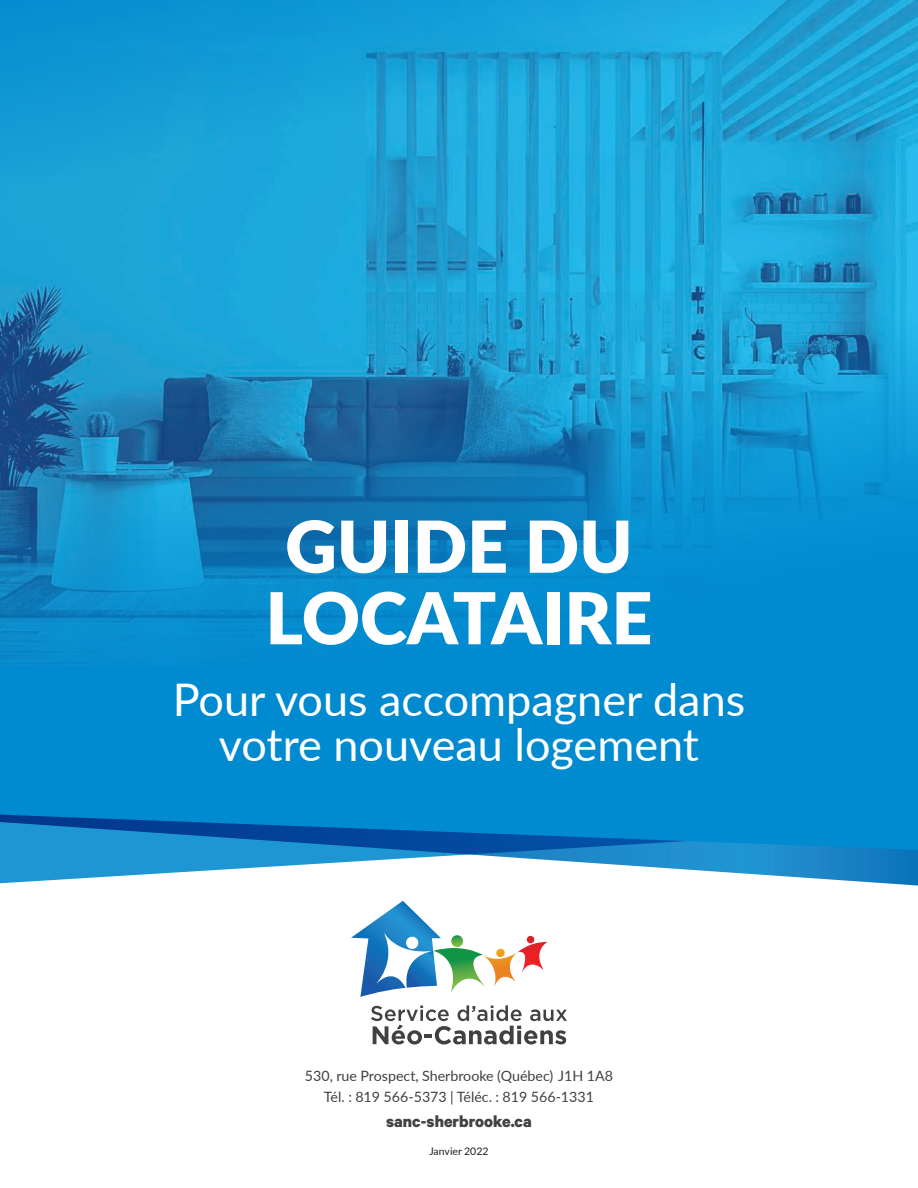
<style>
.page{position:relative;width:918px;height:1188px;background:#fff}
.page>*{position:absolute;margin:0;border:0;box-sizing:border-box;transform-origin:0 0}
.t1{font:900 71.55px/71.6px "Lato";color:#fff}
.t2{font:45px/45px "Lato";color:#fff;text-align:center}
.texte{font:700 18px "Calibre";color:#424042}
.texte-2{font:14.25px "Lato";color:#424042}
.Textes_liste{font:10.5px "Lato";color:#231f20}
</style>
<div class="page">
<svg style="left:0;top:850px;width:918px;height:36px"></svg>
<svg style="left:0;top:665px;width:918px;height:185px;background:#0186cd"></svg>
<img style="left:0;top:0;width:918px;height:665px">
<svg style="left:371px;top:1005px;width:196px;height:40px"></svg>
<svg style="left:351px;top:901px;width:197px;height:96px"></svg>
<p class="t1" style="left:266px;top:508px;width:388px">GUIDE DU<br>LOCATAIRE</p>
<p class="t2" style="left:173px;top:676px;width:574px">Pour vous accompagner dans votre nouveau logement</p>
<p class="texte-2" style="left:305px;top:1066px;width:310px">530, rue Prospect, Sherbrooke (Québec) J1H 1A8</p>
<p class="texte-2" style="left:324px;top:1087px;width:272px">Tél. : 819 566-5373 | Téléc. : 819 566-1331</p>
<p class="texte" style="left:386px;top:1110px;width:147px">sanc-sherbrooke.ca</p>
<p class="Textes_liste" style="left:429px;top:1144px;width:61px">Janvier 2022</p>
</div>
